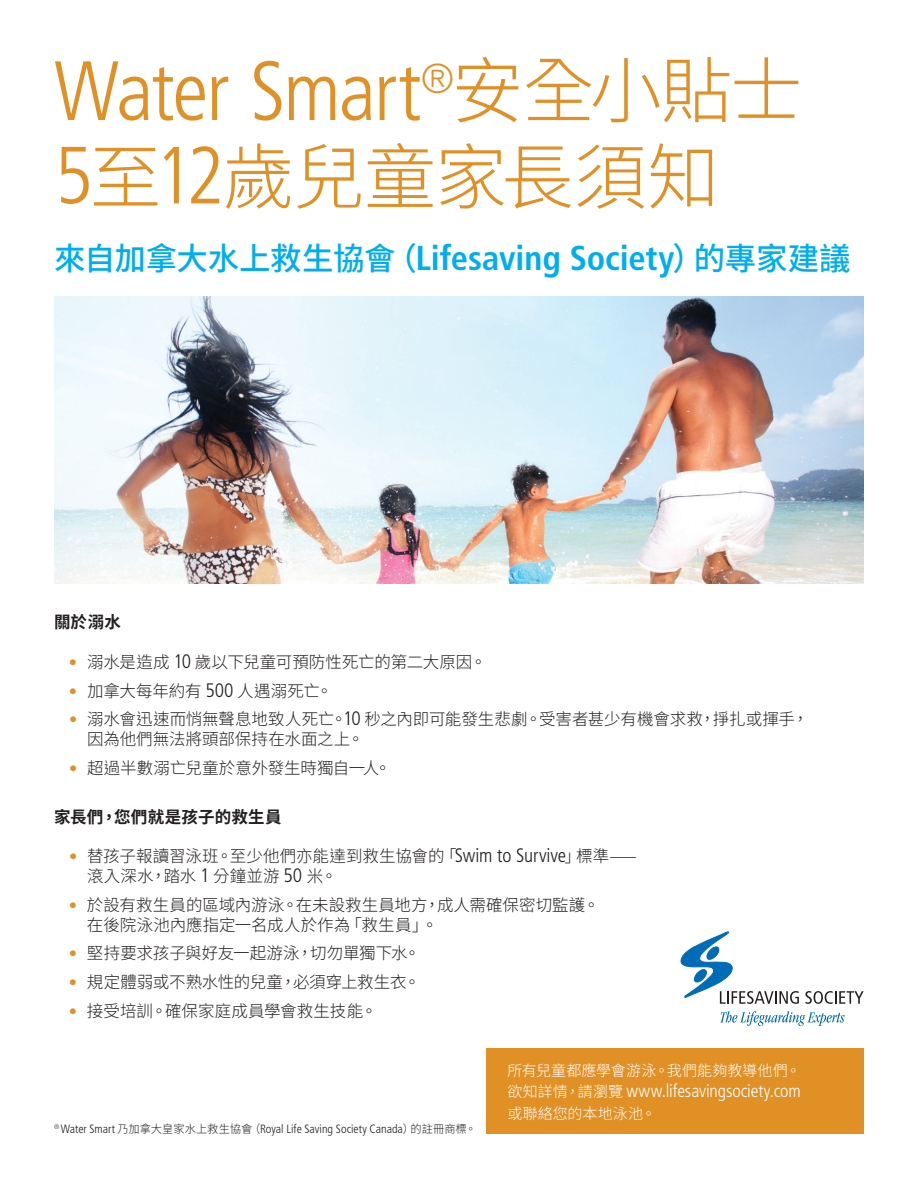
<style>
.page{position:relative;width:918px;height:1188px;background:#fff}
.page>*{position:absolute;margin:0;border:0;box-sizing:border-box;transform-origin:0 0}
.t1{font:300 condensed 84px "Frutiger";letter-spacing:-.025em;color:#e19025}
.t2{font:300 72px "Noto Sans CJ Ktc";letter-spacing:-.015em;color:#e19025}
.t3{font:500 31.5px "Noto Sans CJ Ktc";letter-spacing:-.015em;color:#00aeef}
.t4{font:300 condensed 18px "Frutiger";letter-spacing:-.005em;color:#fff}
.t5{font:300 16.5px/19.8px "Noto Sans CJ Ktc";color:#231f20}
.t6{font:700 16.5px "Noto Sans CJ Ktc";letter-spacing:.01em;color:#231f20}
.t7{font:300 15px "Noto Sans CJ Ktc";letter-spacing:.005em;color:#fff}
.t8{font:300 condensed 12px "Frutiger";color:#231f20}
.s1{font-family:"Noto Sans CJ Ktc";font-stretch:normal;font-size:72px}
.s2{font-family:"Frutiger";font-stretch:condensed;font-size:81px}
.s3{font-family:"Frutiger";font-weight:700;font-stretch:condensed;font-size:34.5px}
.s4{font-family:"Frutiger";font-stretch:condensed;color:#e19025}
.s5{font-family:"Frutiger";font-stretch:condensed;font-size:19.5px}
.s6{font-family:"Noto Sans CJ Ktc";font-stretch:normal;font-size:11.25px}
.s7{font-family:"Noto Sans CJ Ktc";font-stretch:normal;font-size:15px}
</style>
<div class="page">
<img style="left:54px;top:296px;width:810px;height:288px">
<svg style="left:720px;top:1011px;width:125px;height:15px"></svg>
<svg style="left:805px;top:991px;width:59px;height:13px"></svg>
<svg style="left:681px;top:932px;width:118px;height:72px"></svg>
<div style="left:486px;top:1048px;width:378px;height:86px;background:#e19025"></div>
<h1 class="t1" style="left:54px;top:43px;width:750px">Water Smart<sup>®</sup><span class="s1">安全小貼士</span></h1>
<h2 class="t2" style="left:54px;top:136px;width:667px"><span class="s2">5</span>至<span class="s2">12</span>歲兒童家長須知</h2>
<h3 class="t3" style="left:54px;top:241px;width:798px">來自加拿大水上救生協會（<span class="s3">Lifesaving Society</span>）的專家建議</h3>
<p class="t6" style="left:54px;top:613px;width:68px">關於溺水</p>
<p class="t5" style="left:69px;top:652px;width:419px"><span class="s4">•</span> 溺水是造成 <span class="s5">10</span> 歲以下兒童可預防性死亡的第二大原因。</p>
<p class="t5" style="left:69px;top:681px;width:265px"><span class="s4">•</span> 加拿大每年約有 <span class="s5">500</span> 人遇溺死亡。</p>
<p class="t5" style="left:87px;top:710px;width:723px;text-indent:-18px"><span class="s4">•</span> 溺水會迅速而悄無聲息地致人死亡。<span class="s5">10</span> 秒之內即可能發生悲劇。受害者甚少有機會求救，掙扎或揮手，因為他們無法將頭部保持在水面之上。</p>
<p class="t5" style="left:69px;top:758px;width:324px"><span class="s4">•</span> 超過半數溺亡兒童於意外發生時獨自一人。</p>
<p class="t6" style="left:54px;top:807px;width:229px">家長們，您們就是孩子的救生員</p>
<p class="t5" style="left:87px;top:847px;width:552px;text-indent:-18px"><span class="s4">•</span> 替孩子報讀習泳班。至少他們亦能達到救生協會的「<span class="s5">Swim to Survive</span>」標準——滾入深水，踏水 <span class="s5">1</span> 分鐘並游 <span class="s5">50</span> 米。</p>
<p class="t5" style="left:87px;top:895px;width:514px;text-indent:-18px"><span class="s4">•</span> 於設有救生員的區域內游泳。在未設救生員地方，成人需確保密切監護。在後院泳池內應指定一名成人於作為「救生員」。</p>
<p class="t5" style="left:69px;top:944px;width:353px"><span class="s4">•</span> 堅持要求孩子與好友一起游泳，切勿單獨下水。</p>
<p class="t5" style="left:69px;top:973px;width:353px"><span class="s4">•</span> 規定體弱或不熟水性的兒童，必須穿上救生衣。</p>
<p class="t5" style="left:69px;top:1001px;width:310px"><span class="s4">•</span> 接受培訓。確保家庭成員學會救生技能。</p>
<p class="t8" style="left:54px;top:1122px;width:424px"><sup>®</sup> Water Smart <span class="s6">乃加拿大皇家水上救生協會（</span>Royal Life Saving Society Canada<span class="s6">）的註冊商標。</span></p>
<p class="t7" style="left:507px;top:1062px;width:295px">所有兒童都應學會游泳。我們能夠教導他們。</p>
<p class="t4" style="left:507px;top:1081px;width:295px"><span class="s7">欲知詳情，請瀏覽</span> www.lifesavingsociety.com</p>
<p class="t7" style="left:507px;top:1105px;width:150px">或聯絡您的本地泳池。</p>
</div>
